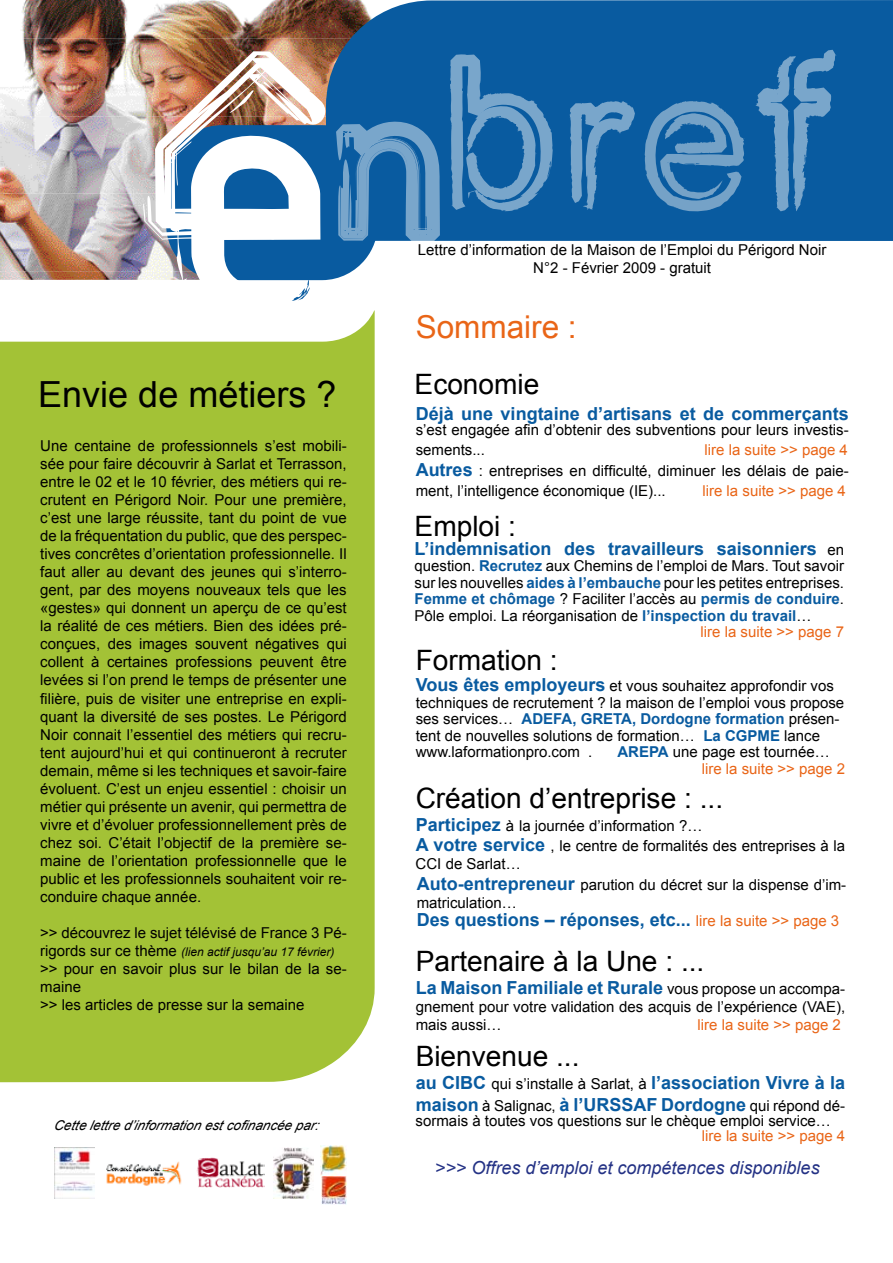
<style>
.page{position:relative;width:893px;height:1263px;background:#fff}
.page>*{position:absolute;margin:0;border:0;box-sizing:border-box;transform-origin:0 0}
.t1{font:36px "Arial";color:#000}
.t2{font:31.5px "Arial";color:#e96517}
.t3{font:28.05px "Arial";color:#000}
.t4{font:700 18px/21.6px "Arial";color:#095ba0}
.t5{font:italic 18px "Arial";color:#243285}
.t6{font:15px/18px "Arial";color:#000}
.t7{font:15px "Arial";color:#e96517}
.t8{font:700 15px "Arial";color:#095ba0}
.t9{font:italic 13.5px "Arial";color:#000}
.t10{font:italic 12px "Arial";color:#000}
.s1{font-style:normal;font-size:15px}
.s2{color:#e96517}
.s3{font-weight:700;font-size:18px;color:#095ba0}
.s4{font-weight:400;font-size:15px;color:#000}
.s5{font-weight:700;color:#095ba0}
.s6{font-weight:400;color:#000}
.s7{font-weight:400;font-size:15px;color:#e96517}
</style>
<div class="page">
<img style="left:21px;top:0;width:305px;height:39px">
<img style="left:0;top:39px;width:326px;height:77px">
<img style="left:0;top:116px;width:143px;height:78px">
<img style="left:0;top:194px;width:143px;height:77px">
<img style="left:0;top:271px;width:143px;height:9px">
<div style="left:326px;top:0;width:567px;height:241px;background:#095ba0"></div>
<svg style="left:143px;top:51px;width:297px;height:250px"></svg>
<div style="left:0;top:310px;width:375px;height:772px;background:#a3c236"></div>
<svg style="left:448px;top:52px;width:105px;height:161px;background:#377ab1"></svg>
<svg style="left:569px;top:99px;width:68px;height:114px;background:#3377b0"></svg>
<svg style="left:644px;top:101px;width:101px;height:111px;background:#3e7eb3"></svg>
<svg style="left:756px;top:50px;width:81px;height:161px;background:#3176af"></svg>
<img style="left:55px;top:1148px;width:40px;height:51px">
<img style="left:197px;top:1157px;width:68px;height:31px">
<img style="left:274px;top:1148px;width:39px;height:51px">
<img style="left:106px;top:1161px;width:76px;height:25px">
<img style="left:321px;top:1145px;width:26px;height:30px">
<img style="left:321px;top:1177px;width:26px;height:27px">
<h1 class="t1" style="left:38px;top:371px;width:300px">Envie de métiers ?</h1>
<p class="t6" style="left:40px;top:437px;width:308px;text-align:justify">Une centaine de professionnels s’est mobili&shy;sée pour faire découvrir à Sarlat et Terrasson, entre le 02 et le 10 février, des métiers qui re&shy;crutent en Périgord Noir. Pour une première, c’est une large réussite, tant du point de vue de la fréquentation du public, que des perspec&shy;tives concrêtes d’orientation professionnelle. Il faut aller au devant des jeunes qui s’interro&shy;gent, par des moyens nouveaux tels que les «gestes» qui donnent un aperçu de ce qu’est la réalité de ces métiers. Bien des idées pré&shy;conçues, des images souvent négatives qui collent à certaines professions peuvent être levées si l’on prend le temps de présenter une filière, puis de visiter une entreprise en expli&shy;quant la diversité de ses postes. Le Périgord Noir connait l’essentiel des métiers qui recru&shy;tent aujourd’hui et qui continueront à recruter demain, même si les techniques et savoir-faire évoluent. C’est un enjeu essentiel : choisir un métier qui présente un avenir, qui permettra de vivre et d’évoluer professionnellement près de chez soi. C’était l’objectif de la première se&shy;maine de l’orientation professionnelle que le public et les professionnels souhaitent voir re&shy;conduire chaque année.</p>
<p class="t6" style="left:40px;top:923px;width:308px">&gt;&gt; découvrez le sujet télévisé de France 3 Pé-</p>
<p class="t10" style="left:40px;top:943px;width:296px"><span class="s1">rigords sur ce thème</span> (lien actif jusqu’au 17 février)</p>
<p class="t6" style="left:40px;top:959px;width:308px">&gt;&gt; pour en savoir plus sur le bilan de la se&shy;maine<br>&gt;&gt; les articles de presse sur la semaine</p>
<p class="t9" style="left:54px;top:1117px;width:270px">Cettelettred’informationestcofinancéepar:</p>
<p class="t6" style="left:418px;top:241px;width:410px;text-align:center">Lettre d’information de la Maison de l’Emploi du Périgord Noir<br>N°2 - Février 2009 - gratuit</p>
<h2 class="t2" style="left:416px;top:306px;width:163px">Sommaire :</h2>
<h3 class="t3" style="left:415px;top:366px;width:126px">Economie</h3>
<p class="t4" style="left:416px;top:403px;width:434px">Déjà une vingtaine d’artisans et de commerçants</p>
<p class="t6" style="left:416px;top:420px;width:434px;line-height:19.8px">s’est engagée afin d’obtenir des subventions pour leurs investis&shy;sements...</p>
<p class="t6" style="left:416px;top:439px;width:434px;line-height:21.6px;text-align:right"><span class="s2">lire la suite &gt;&gt; page 4<br></span><span class="s3">Autres</span> : entreprises en difficulté, diminuer les délais de paie-</p>
<p class="t6" style="left:416px;top:482px;width:252px">ment, l’intelligence économique (IE)...</p>
<p class="t7" style="left:702px;top:481px;width:145px">lire la suite &gt;&gt; page 4</p>
<h3 class="t3" style="left:415px;top:507px;width:103px">Emploi :</h3>
<p class="t4" style="left:415px;top:538px;width:431px">L’indemnisation des travailleurs saisonniers <span class="s4">en</span></p>
<p class="t6" style="left:415px;top:557px;width:431px">question. <span class="s5">Recrutez</span> aux Chemins de l’emploi de Mars. Tout savoir</p>
<p class="t6" style="left:415px;top:574px;width:431px">sur les nouvelles <span class="s5">aides à l’embauche</span> pour les petites entreprises.</p>
<p class="t8" style="left:415px;top:589px;width:431px">Femme et chômage <span class="s6">? Faciliter l’accès au</span> permis de conduire<span class="s6">.</span></p>
<p class="t6" style="left:415px;top:607px;width:398px">Pôle emploi. La réorganisation de <span class="s5">l’inspection du travail</span>…</p>
<p class="t7" style="left:701px;top:622px;width:145px">lire la suite &gt;&gt; page 7</p>
<h3 class="t3" style="left:416px;top:641px;width:144px">Formation :</h3>
<p class="t6" style="left:416px;top:678px;width:430px;line-height:16.5px"><span class="s3">Vous êtes employeurs</span> et vous souhaitez approfondir vos techniques de recrutement ? la maison de l’emploi vous propose ses services… <span class="s5">ADEFA, GRETA, Dordogne formation</span> présen&shy;tent de nouvelles solutions de formation… <span class="s5">La CGPME</span> lance www.laformationpro.com .</p>
<p class="t6" style="left:702px;top:744px;width:145px;line-height:16.5px;text-indent:-84px"><span class="s5">AREPA</span> une page est tournée… <span class="s2">lire la suite &gt;&gt; page 2</span></p>
<h3 class="t3" style="left:416px;top:780px;width:309px">Création d’entreprise : ...</h3>
<p class="t6" style="left:416px;top:837px;width:431px"><span class="s3">A votre service</span> , le centre de formalités des entreprises à la<br>CCI de Sarlat…</p>
<p class="t6" style="left:416px;top:817px;width:288px"><span class="s3">Participez</span> à la journée d’information ?…</p>
<p class="t6" style="left:417px;top:875px;width:431px"><span class="s3">Auto-entrepreneur</span> parution du décret sur la dispense d’im&shy;matriculation…</p>
<p class="t4" style="left:417px;top:909px;width:424px">Des questions – réponses, etc... <span class="s7">lire la suite &gt;&gt; page 3</span></p>
<h3 class="t3" style="left:416px;top:942px;width:290px">Partenaire à la Une : ...</h3>
<p class="t4" style="left:416px;top:977px;width:431px">La Maison Familiale et Rurale <span class="s4">vous propose un accompa-</span></p>
<p class="t6" style="left:416px;top:997px;width:431px">gnement pour votre validation des acquis de l’expérience (VAE), mais aussi…</p>
<p class="t7" style="left:697px;top:1014px;width:145px">lire la suite &gt;&gt; page 2</p>
<h3 class="t3" style="left:416px;top:1038px;width:165px">Bienvenue ...</h3>
<p class="t4" style="left:416px;top:1073px;width:431px">au CIBC <span class="s4">qui s’installe à Sarlat, à</span> l’association Vivre à la maison <span class="s4">à Salignac,</span> à l’URSSAF Dordogne <span class="s4">qui répond dé-</span></p>
<p class="t6" style="left:416px;top:1112px;width:417px">sormais à toutes vos questions sur le chèque emploi service…</p>
<p class="t7" style="left:702px;top:1126px;width:145px">lire la suite &gt;&gt; page 4</p>
<p class="t5" style="left:435px;top:1156px;width:386px">&gt;&gt;&gt; Offres d’emploi et compétences disponibles</p>
</div>
